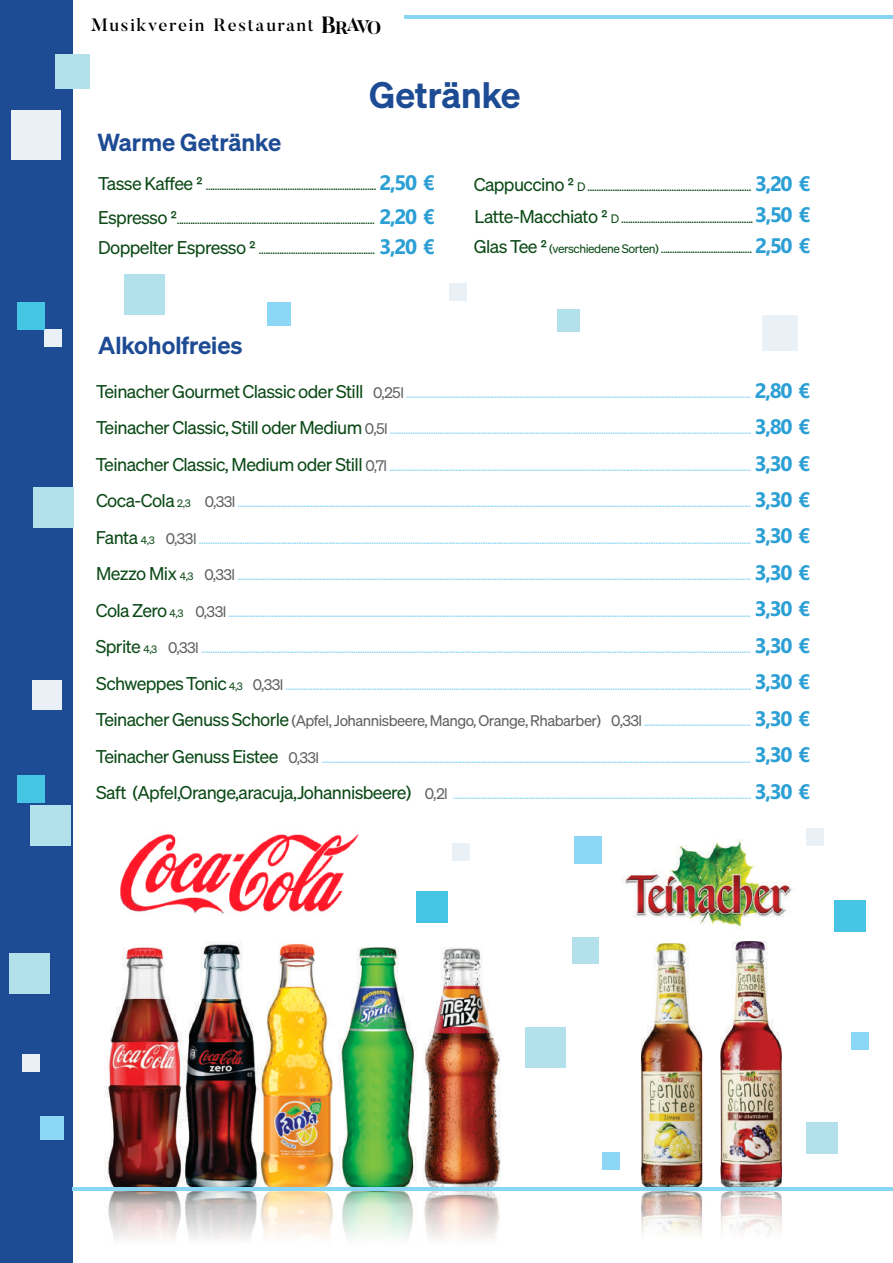
<style>
.page{position:relative;width:893px;height:1263px;background:#fff}
.page>*{position:absolute;margin:0;border:0;box-sizing:border-box;transform-origin:0 0}
.t1{font:600 36px "Sohne";color:#1d4b94}
.t2{font:600 24px "Sohne";color:#1d4b94}
.t3{font:700 21px/36.5px "Nirmala UI";letter-spacing:-.07em;color:#2c9fd4}
.t4{font:500 17.85px "Butler";letter-spacing:.1em;color:#000}
.t5{font:15px "Sohne Buch";letter-spacing:-.035em;color:#5f6163}
.t6{font:12px "Sohne Buch";color:#89d6f4}
.t7{font:12px "Sohne Buch";letter-spacing:-.035em;color:#0c4a17}
.s1{font-weight:700;font-size:23.25px}
.s2{font-weight:700}
.s3{font-weight:700;font-size:18.9px}
.s4{font-weight:700;font-size:18.15px}
.s5{font-weight:700;font-size:18.3px}
.s6{font-size:18px}
.s7{font-size:18px;color:#0c4a17}
.s8{font-size:15px;color:#5f6163}
.s9{font-size:10.5px;color:#0c4a17}
.s10{font-size:12px;color:#89d6f4}
</style>
<div class="page">
<img style="left:105px;top:942px;width:396px;height:297px">
<img style="left:641px;top:942px;width:140px;height:293px">
<img style="left:121px;top:831px;width:237px;height:83px">
<div style="left:572px;top:937px;width:27px;height:27px;background:#b2e1ec"></div>
<div style="left:0;top:0;width:73px;height:1263px;background:#1d4b94"></div>
<hr style="left:404px;top:15px;width:489px;height:4px;background:#89d6f4">
<div style="left:11px;top:110px;width:50px;height:50px;background:#eaf1f6"></div>
<div style="left:32px;top:680px;width:30px;height:29px;background:#eaf1f6"></div>
<div style="left:44px;top:329px;width:17px;height:17px;background:#eaf1f6"></div>
<div style="left:449px;top:283px;width:17px;height:18px;background:#eaf1f6"></div>
<div style="left:453px;top:843px;width:17px;height:18px;background:#eaf1f6"></div>
<div style="left:762px;top:315px;width:35px;height:35px;background:#eaf1f6"></div>
<div style="left:22px;top:1054px;width:18px;height:18px;background:#eaf1f6"></div>
<div style="left:55px;top:54px;width:35px;height:35px;background:#b2e1ec"></div>
<div style="left:9px;top:953px;width:41px;height:41px;background:#b2e1ec"></div>
<div style="left:40px;top:1116px;width:24px;height:23px;background:#8bd7f5"></div>
<div style="left:267px;top:302px;width:24px;height:24px;background:#8bd7f5"></div>
<div style="left:602px;top:1153px;width:17px;height:17px;background:#8bd7f5"></div>
<div style="left:574px;top:836px;width:28px;height:28px;background:#8bd7f5"></div>
<div style="left:30px;top:805px;width:41px;height:41px;background:#b2e1ec"></div>
<div style="left:33px;top:487px;width:41px;height:41px;background:#b2e1ec"></div>
<div style="left:124px;top:274px;width:41px;height:41px;background:#b2e1ec"></div>
<div style="left:557px;top:310px;width:22px;height:22px;background:#b2e1ec"></div>
<div style="left:806px;top:1122px;width:31px;height:32px;background:#b2e1ec"></div>
<div style="left:416px;top:891px;width:31px;height:32px;background:#45c5e3"></div>
<div style="left:17px;top:302px;width:28px;height:27px;background:#45c5e3"></div>
<div style="left:17px;top:775px;width:28px;height:28px;background:#45c5e3"></div>
<hr style="left:72px;top:1187px;width:821px;height:4px;background:#89d6f4">
<img style="left:621px;top:839px;width:171px;height:90px">
<div style="left:525px;top:1027px;width:41px;height:41px;background:#b2e1ec"></div>
<div style="left:835px;top:900px;width:31px;height:32px;background:#45c5e3"></div>
<div style="left:852px;top:1033px;width:17px;height:17px;background:#8bd7f5"></div>
<div style="left:807px;top:828px;width:17px;height:18px;background:#eaf1f6"></div>
<h3 class="t4" style="left:91px;top:18px;width:292px">Musikverein Restaurant <span class="s1">B</span><span class="s2">R</span><span class="s3">A</span><span class="s4">V</span><span class="s5">O</span></h3>
<h2 class="t2" style="left:97px;top:132px;width:185px">Warme Getränke</h2>
<h1 class="t1" style="left:369px;top:80px;width:153px">Getränke</h1>
<h3 class="t3" style="left:380px;top:166px;width:57px">2,50 €</h3>
<p class="t7" style="left:98px;top:181px;width:280px"><span class="s6">Tasse Kaffee ²</span> ...........................................................................</p>
<h3 class="t3" style="left:380px;top:203px;width:57px;line-height:29.8px">2,20 €<br>3,20 €</h3>
<p class="t7" style="left:98px;top:215px;width:278px"><span class="s6">Espresso ²</span>.......................................................................................</p>
<p class="t7" style="left:98px;top:244px;width:278px"><span class="s6">Doppelter Espresso ²</span> ...................................................</p>
<h2 class="t2" style="left:98px;top:336px;width:146px">Alkoholfreies</h2>
<h3 class="t3" style="left:755px;top:170px;width:57px;line-height:31px">3,20 €<br>3,50 €</h3>
<p class="t7" style="left:474px;top:182px;width:279px"><span class="s6">Cappuccino ²</span> D ........................................................................</p>
<p class="t7" style="left:475px;top:214px;width:280px"><span class="s6">Latte-Macchiato ²</span> D ..........................................................</p>
<h3 class="t3" style="left:755px;top:229px;width:57px">2,50 €</h3>
<p class="t7" style="left:474px;top:244px;width:280px"><span class="s6">Glas Tee ²</span> (verschiedene Sorten) ........................................</p>
<h3 class="t3" style="left:755px;top:374px;width:57px;text-align:justify">2,80 € 3,80 € 3,30 € 3,30 € 3,30 € 3,30 € 3,30 € 3,30 € 3,30 € 3,30 € 3,30 € 3,30 €</h3>
<p class="t6" style="left:96px;top:389px;width:657px"><span class="s7">Teinacher Gourmet Classic oder Still</span> <span class="s8">0,25l</span> ........................................................................................................................................................</p>
<p class="t6" style="left:96px;top:425px;width:657px"><span class="s7">Teinacher Classic, Still oder Medium</span> <span class="s8">0,5l</span> ...............................................................................................................................................................</p>
<p class="t6" style="left:96px;top:461px;width:657px"><span class="s7">Teinacher Classic, Medium oder Still</span> <span class="s8">0,7l</span> ...............................................................................................................................................................</p>
<p class="t6" style="left:96px;top:498px;width:657px"><span class="s7">Coca-Cola</span> <span class="s9">2,3</span> <span class="s8">0,33l</span> ..................................................................................................................................................................................................................................</p>
<p class="t6" style="left:96px;top:534px;width:657px"><span class="s7">Fanta</span> <span class="s9">4,3</span> <span class="s8">0,33l</span> ...................................................................................................................................................................................................................................................</p>
<p class="t6" style="left:96px;top:571px;width:657px"><span class="s7">Mezzo Mix</span> <span class="s9">4,3</span> <span class="s8">0,33l</span> ..................................................................................................................................................................................................................................</p>
<p class="t6" style="left:96px;top:607px;width:657px"><span class="s7">Cola Zero</span> <span class="s9">4,3</span> <span class="s8">0,33l</span> ......................................................................................................................................................................................................................................</p>
<p class="t6" style="left:96px;top:644px;width:657px"><span class="s7">Sprite</span> <span class="s9">4,3</span> <span class="s8">0,33l</span> ..................................................................................................................................................................................................................................................</p>
<p class="t6" style="left:96px;top:680px;width:657px"><span class="s7">Schweppes Tonic</span> <span class="s9">4,3</span> <span class="s8">0,33l</span> .............................................................................................................................................................................................................</p>
<p class="t5" style="left:96px;top:714px;width:657px"><span class="s7">Teinacher Genuss Schorle</span> (Apfel, Johannisbeere, Mango, Orange, Rhabarber) 0,33l <span class="s10">...............................................</span></p>
<p class="t6" style="left:96px;top:753px;width:657px"><span class="s7">Teinacher Genuss Eistee</span> <span class="s8">0,33l</span> .............................................................................................................................................................................................</p>
<p class="t6" style="left:96px;top:790px;width:657px"><span class="s7">Saft (Apfel,Orange,aracuja,Johannisbeere)</span> <span class="s8">0,2l</span> ...................................................................................................................................</p>
</div>
